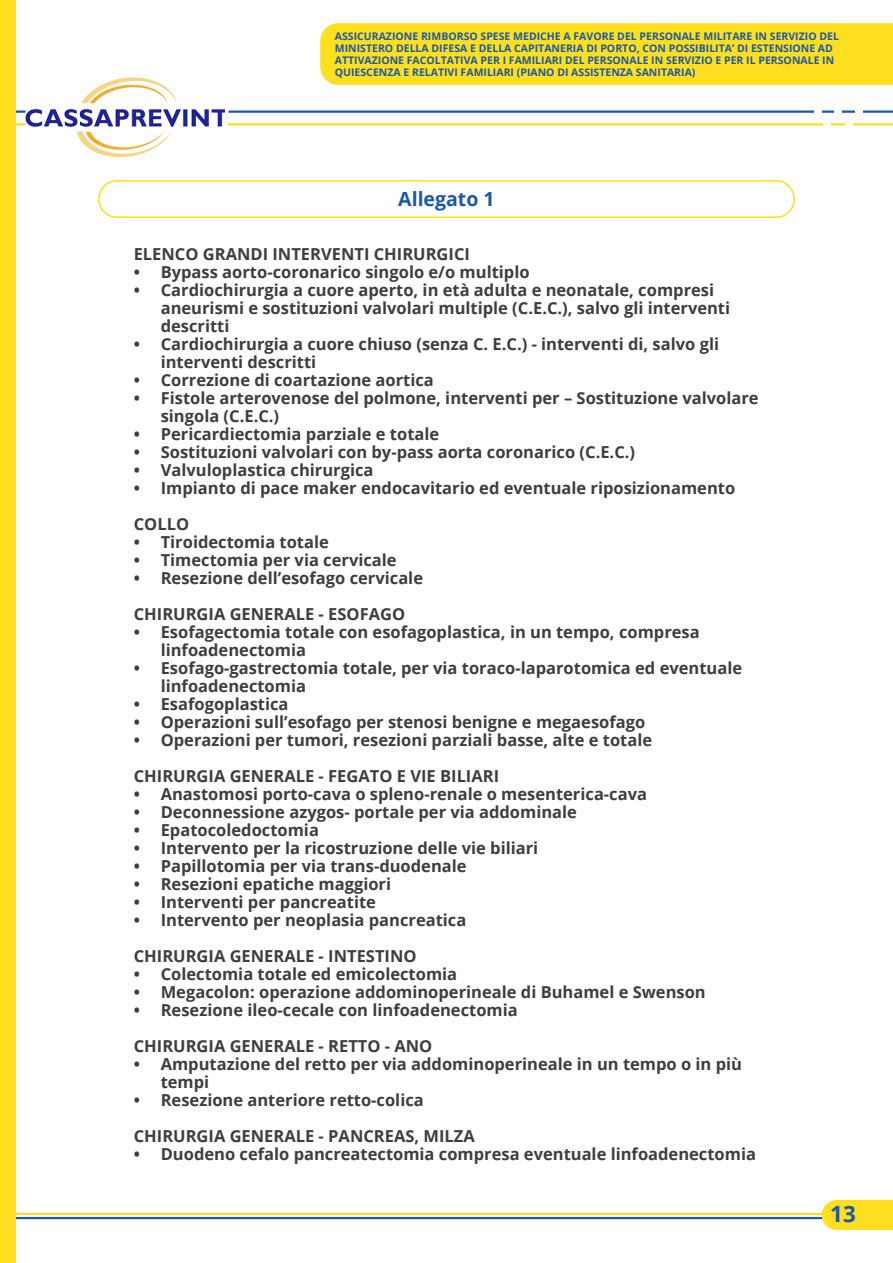
<style>
.page{position:relative;width:893px;height:1263px;background:#fff}
.page>*{position:absolute;margin:0;border:0;box-sizing:border-box;transform-origin:0 0}
.t1{font:700 22.5px "Open Sans";color:#1c58a8}
.t2{font:700 19.5px "Open Sans";color:#1c58a8}
.t3{font:700 16.5px/18px "Open Sans";color:#3e3e3f}
.t4{font:700 10.5px/12px "Open Sans";color:#1c58a8}
</style>
<div class="page">
<img style="left:24px;top:77px;width:200px;height:80px">
<hr style="left:229px;top:110px;width:664px;height:3px;background:#1c58a8">
<hr style="left:228px;top:123px;width:665px;height:2px;background:#ffdf1f">
<hr style="left:0;top:110px;width:26px;height:3px;background:#1c58a8">
<hr style="left:0;top:123px;width:26px;height:2px;background:#ffdf1f">
<div style="left:814px;top:108px;width:8px;height:7px;background:#fff"></div>
<div style="left:823px;top:120px;width:8px;height:7px;background:#fff"></div>
<div style="left:835px;top:108px;width:7px;height:7px;background:#fff"></div>
<div style="left:855px;top:108px;width:7px;height:7px;background:#fff"></div>
<div style="left:845px;top:120px;width:7px;height:7px;background:#fff"></div>
<hr style="left:0;top:1213px;width:893px;height:2px;background:#ffdf1f">
<hr style="left:0;top:1217px;width:893px;height:2px;background:#1c58a8">
<div style="left:320px;top:23px;width:573px;height:62px;background:#ffdf1f"></div>
<div style="left:0;top:0;width:16px;height:1263px;background:#ffdf1f"></div>
<div style="left:822px;top:1200px;width:71px;height:30px;background:#ffdf1f"></div>
<div style="left:98px;top:180px;width:697px;height:38px;border:2px solid #ffdf1f;border-radius:18px"></div>
<p class="t4" style="left:335px;top:30px;width:506px">ASSICURAZIONE RIMBORSO SPESE MEDICHE A FAVORE DEL PERSONALE MILITARE IN SERVIZIO DEL MINISTERO DELLA DIFESA E DELLA CAPITANERIA DI PORTO, CON POSSIBILITA’ DI ESTENSIONE AD ATTIVAZIONE FACOLTATIVA PER I FAMILIARI DEL PERSONALE IN SERVIZIO E PER IL PERSONALE IN QUIESCENZA E RELATIVI FAMILIARI (PIANO DI ASSISTENZA SANITARIA)</p>
<p class="t2" style="left:398px;top:185px;width:98px">Allegato 1</p>
<p class="t3" style="left:134px;top:245px;width:338px">ELENCO GRANDI INTERVENTI CHIRURGICI</p>
<p class="t3" style="left:134px;top:263px;width:397px">• Bypass aorto-coronarico singolo e/o multiplo</p>
<p class="t3" style="left:161px;top:281px;width:571px;text-indent:-27px">• Cardiochirurgia a cuore aperto, in età adulta e neonatale, compresi aneurismi e sostituzioni valvolari multiple (C.E.C.), salvo gli interventi descritti</p>
<p class="t3" style="left:161px;top:335px;width:560px;text-indent:-27px">• Cardiochirurgia a cuore chiuso (senza C. E.C.) - interventi di, salvo gli interventi descritti</p>
<p class="t3" style="left:134px;top:371px;width:302px">• Correzione di coartazione aortica</p>
<p class="t3" style="left:161px;top:389px;width:599px;text-indent:-27px">• Fistole arterovenose del polmone, interventi per – Sostituzione valvolare singola (C.E.C.)</p>
<p class="t3" style="left:134px;top:425px;width:307px">• Pericardiectomia parziale e totale</p>
<p class="t3" style="left:134px;top:443px;width:503px">• Sostituzioni valvolari con by-pass aorta coronarico (C.E.C.)</p>
<p class="t3" style="left:134px;top:461px;width:241px">• Valvuloplastica chirurgica</p>
<p class="t3" style="left:134px;top:479px;width:603px">• Impianto di pace maker endocavitario ed eventuale riposizionamento</p>
<p class="t3" style="left:134px;top:515px;width:57px">COLLO</p>
<p class="t3" style="left:134px;top:533px;width:197px">• Tiroidectomia totale</p>
<p class="t3" style="left:134px;top:551px;width:264px">• Timectomia per via cervicale</p>
<p class="t3" style="left:134px;top:569px;width:291px">• Resezione dell’esofago cervicale</p>
<p class="t3" style="left:134px;top:605px;width:273px">CHIRURGIA GENERALE - ESOFAGO</p>
<p class="t3" style="left:161px;top:623px;width:540px;text-indent:-27px">• Esofagectomia totale con esofagoplastica, in un tempo, compresa linfoadenectomia</p>
<p class="t3" style="left:161px;top:659px;width:583px;text-indent:-27px">• Esofago-gastrectomia totale, per via toraco-laparotomica ed eventuale linfoadenectomia</p>
<p class="t3" style="left:134px;top:695px;width:156px">• Esafogoplastica</p>
<p class="t3" style="left:134px;top:713px;width:513px">• Operazioni sull’esofago per stenosi benigne e megaesofago</p>
<p class="t3" style="left:134px;top:731px;width:520px">• Operazioni per tumori, resezioni parziali basse, alte e totale</p>
<p class="t3" style="left:134px;top:767px;width:367px">CHIRURGIA GENERALE - FEGATO E VIE BILIARI</p>
<p class="t3" style="left:134px;top:785px;width:515px">• Anastomosi porto-cava o spleno-renale o mesenterica-cava</p>
<p class="t3" style="left:134px;top:803px;width:445px">• Deconnessione azygos- portale per via addominale</p>
<p class="t3" style="left:134px;top:821px;width:187px">• Epatocoledoctomia</p>
<p class="t3" style="left:134px;top:839px;width:406px">• Intervento per la ricostruzione delle vie biliari</p>
<p class="t3" style="left:134px;top:857px;width:334px">• Papillotomia per via trans-duodenale</p>
<p class="t3" style="left:134px;top:875px;width:259px">• Resezioni epatiche maggiori</p>
<p class="t3" style="left:134px;top:893px;width:244px">• Interventi per pancreatite</p>
<p class="t3" style="left:134px;top:911px;width:334px">• Intervento per neoplasia pancreatica</p>
<p class="t3" style="left:134px;top:947px;width:284px">CHIRURGIA GENERALE - INTESTINO</p>
<p class="t3" style="left:134px;top:965px;width:325px">• Colectomia totale ed emicolectomia</p>
<p class="t3" style="left:134px;top:983px;width:574px">• Megacolon: operazione addominoperineale di Buhamel e Swenson</p>
<p class="t3" style="left:134px;top:1001px;width:386px">• Resezione ileo-cecale con linfoadenectomia</p>
<p class="t3" style="left:134px;top:1037px;width:300px">CHIRURGIA GENERALE - RETTO - ANO</p>
<p class="t3" style="left:161px;top:1055px;width:583px;text-indent:-27px">• Amputazione del retto per via addominoperineale in un tempo o in più tempi</p>
<p class="t3" style="left:134px;top:1091px;width:292px">• Resezione anteriore retto-colica</p>
<p class="t3" style="left:134px;top:1127px;width:343px">CHIRURGIA GENERALE - PANCREAS, MILZA</p>
<p class="t3" style="left:134px;top:1145px;width:624px">• Duodeno cefalo pancreatectomia compresa eventuale linfoadenectomia</p>
<h1 class="t1" style="left:830px;top:1198px;width:27px">13</h1>
</div>
